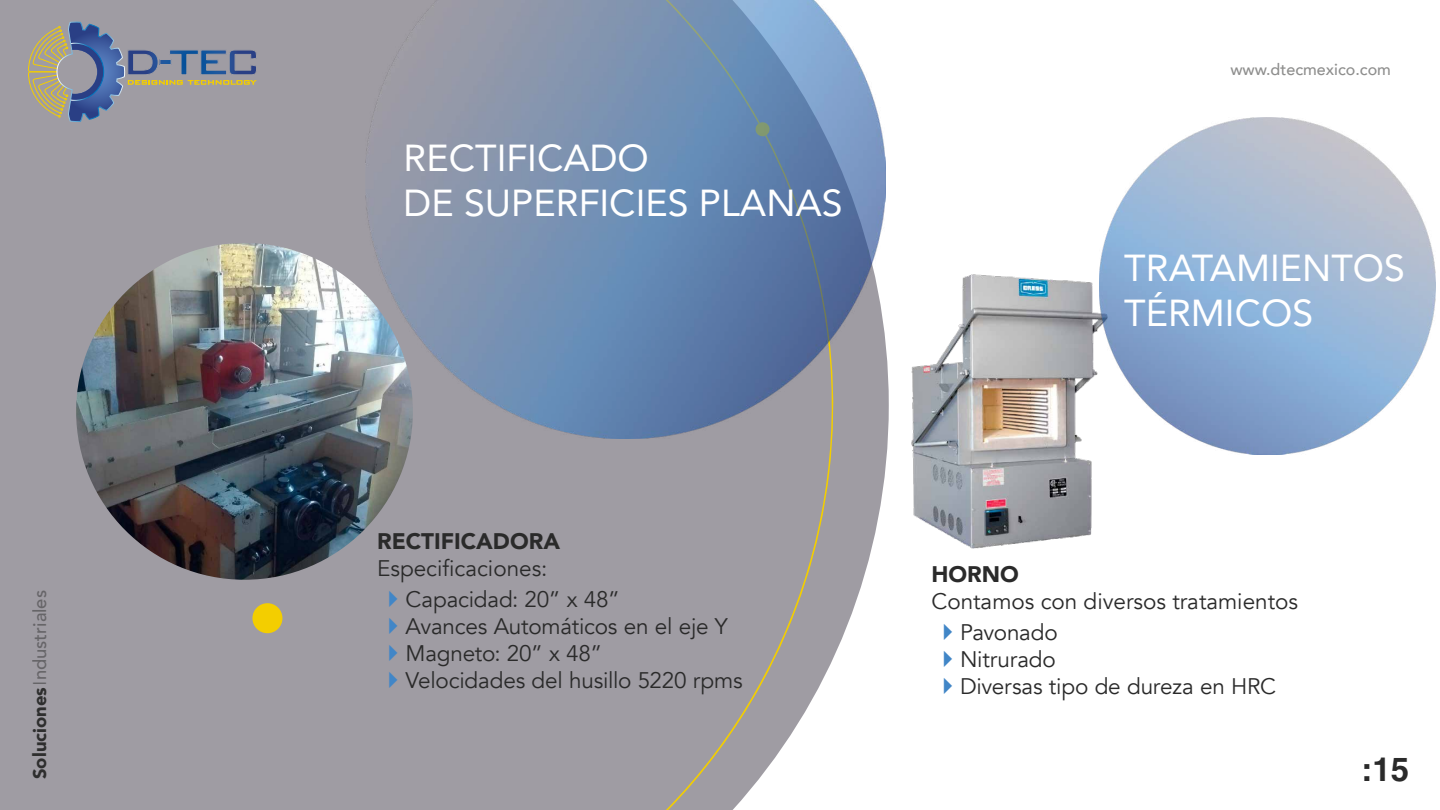
<style>
.page{position:relative;width:1440px;height:810px;background:#fff}
.page>*{position:absolute;margin:0;border:0;box-sizing:border-box;transform-origin:0 0}
.t1{font:37.5px/45px "Avenir";color:#fff}
.t2{font:700 33px "Helvetica CE";color:#2a2a2a}
.t3{font:22.5px/27px "Avenir";letter-spacing:-.005em;color:#2a2a2a}
.t4{font:900 22.5px "Avenir";color:#2a2a2a}
.t5{font:500 18.45px "Avenir";color:#2e2e2e}
.t6{font:500 16.12px "Avenir";color:#1d1d1b}
.s1{font-weight:900}
</style>
<div class="page">
<div style="left:0;top:0;width:889px;height:810px;background:#9f9ca3"></div>
<div style="left:252px;top:603px;width:30px;height:30px;background:#f3ce00;border-radius:50%"></div>
<svg style="left:665px;top:439px;width:204px;height:371px;fill:#9f9ca3"></svg>
<svg style="left:28px;top:20px;width:229px;height:102px;background:#8e919a"></svg>
<img style="left:76px;top:243px;width:337px;height:337px;border-radius:168px">
<img style="left:911px;top:274px;width:188px;height:275px">
<img style="left:366px;top:0;width:519px;height:439px">
<img style="left:1099px;top:118px;width:336px;height:336px">
<svg style="left:390px;top:590px;width:8px;height:17px"></svg>
<svg style="left:390px;top:617px;width:8px;height:17px"></svg>
<svg style="left:390px;top:644px;width:8px;height:17px"></svg>
<svg style="left:390px;top:671px;width:8px;height:17px"></svg>
<p class="t5" style="left:24px;top:779px;width:191px;rotate:-90deg"><span class="s1">Soluciones</span>Industriales</p>
<h1 class="t1" style="left:404px;top:134px;width:441px">RECTIFICADO<br>DE SUPERFICIES PLANAS</h1>
<p class="t6" style="left:1230px;top:56px;width:162px">www.dtecmexico.com</p>
<h1 class="t1" style="left:1124px;top:245px;width:282px">TRATAMIENTOS<br>TÉRMICOS</h1>
<p class="t4" style="left:377px;top:522px;width:184px">RECTIFICADORA</p>
<p class="t3" style="left:377px;top:555px;width:172px">Especificaciones:</p>
<p class="t4" style="left:932px;top:555px;width:89px">HORNO</p>
<p class="t3" style="left:406px;top:586px;width:216px">Capacidad: 20” x 48”</p>
<p class="t3" style="left:932px;top:588px;width:368px">Contamos con diversos tratamientos</p>
<p class="t3" style="left:406px;top:613px;width:339px">Avances Automáticos en el eje Y<br>Magneto: 20” x 48”<br>Velocidades del husillo 5220 rpms</p>
<p class="t3" style="left:960px;top:619px;width:318px">Pavonado<br>Nitrurado<br>Diversas tipo de dureza en HRC</p>
<h2 class="t2" style="left:1362px;top:750px;width:49px">:15</h2>
</div>
